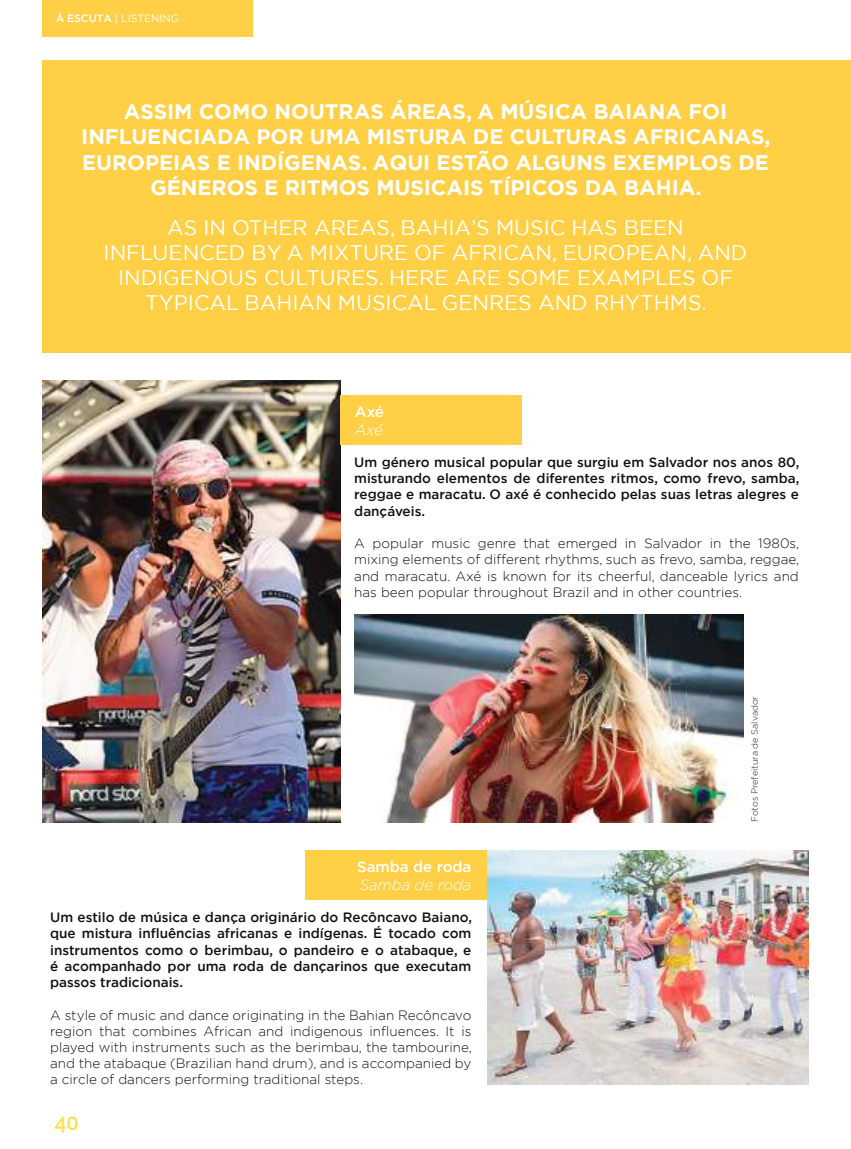
<style>
.page{position:relative;width:851px;height:1149px;background:#fff}
.page>*{position:absolute;margin:0;border:0;box-sizing:border-box;transform-origin:0 0}
.t1{font:700 21px/25.2px "Gotham";color:#fff;text-align:center}
.t2{font:21px/25.2px "Gotham";color:#fff;text-align:center}
.t3{font:500 21px "Apex New";color:#fee058}
.t4{font:500 15px "Gotham";color:#fff}
.t5{font:italic 300 15px "Gotham";color:#fff}
.t6{font:300 13.5px/16.2px "Gotham";color:#111213;text-align:justify}
.t7{font:500 13.5px/16.2px "Gotham";color:#111213;text-align:justify}
.t8{font:10.5px "Gotham";color:#fff}
.t9{font:300 9px "Gotham";color:#241f1f}
.s1{font-weight:500}
</style>
<div class="page">
<div style="left:43px;top:60px;width:807px;height:292px;background:#ffcf45"></div>
<div style="left:43px;top:0;width:210px;height:36px;background:#ffcf45"></div>
<div style="left:305px;top:849px;width:182px;height:50px;background:#ffcf45"></div>
<img style="left:487px;top:850px;width:321px;height:233px">
<img style="left:43px;top:380px;width:297px;height:441px">
<img style="left:354px;top:614px;width:389px;height:207px">
<div style="left:340px;top:395px;width:182px;height:50px;background:#ffcf45"></div>
<p class="t8" style="left:56px;top:12px;width:124px"><span class="s1">À ESCUTA</span> | LISTENING</p>
<h1 class="t1" style="left:81px;top:99px;width:690px">ASSIM COMO NOUTRAS ÁREAS, A MÚSICA BAIANA FOI INFLUENCIADA POR UMA MISTURA DE CULTURAS AFRICANAS, EUROPEIAS E INDÍGENAS. AQUI ESTÃO ALGUNS EXEMPLOS DE GÉNEROS E RITMOS MUSICAIS TÍPICOS DA BAHIA.</h1>
<h1 class="t2" style="left:104px;top:214px;width:645px">AS IN OTHER AREAS, BAHIA’S MUSIC HAS BEEN INFLUENCED BY A MIXTURE OF AFRICAN, EUROPEAN, AND INDIGENOUS CULTURES. HERE ARE SOME EXAMPLES OF TYPICAL BAHIAN MUSICAL GENRES AND RHYTHMS.</h1>
<p class="t4" style="left:355px;top:402px;width:31px">Axé</p>
<p class="t5" style="left:355px;top:420px;width:29px">Axé</p>
<p class="t7" style="left:354px;top:454px;width:446px">Um género musical popular que surgiu em Salvador nos anos 80, misturando elementos de diferentes ritmos, como frevo, samba, reggae e maracatu. O axé é conhecido pelas suas letras alegres e dançáveis.</p>
<p class="t6" style="left:354px;top:534px;width:446px">A popular music genre that emerged in Salvador in the 1980s, mixing elements of different rhythms, such as frevo, samba, reggae, and maracatu. Axé is known for its cheerful, danceable lyrics and has been popular throughout Brazil and in other countries.</p>
<p class="t4" style="left:357px;top:856px;width:116px">Samba de roda</p>
<p class="t5" style="left:359px;top:875px;width:113px">Samba de roda</p>
<p class="t7" style="left:50px;top:908px;width:423px">Um estilo de música e dança originário do Recôncavo Baiano, que mistura influências africanas e indígenas. É tocado com instrumentos como o berimbau, o pandeiro e o atabaque, e é acompanhado por uma roda de dançarinos que executam passos tradicionais.</p>
<p class="t6" style="left:50px;top:1005px;width:423px">A style of music and dance originating in the Bahian Recôncavo region that combines African and indigenous influences. It is played with instruments such as the berimbau, the tambourine, and the atabaque (Brazilian hand drum), and is accompanied by a circle of dancers performing traditional steps.</p>
<h1 class="t3" style="left:54px;top:1108px;width:26px">40</h1>
<p class="t9" style="left:748px;top:821px;width:128px;rotate:-90deg">Fotos Prefeitura de Salvador</p>
</div>
